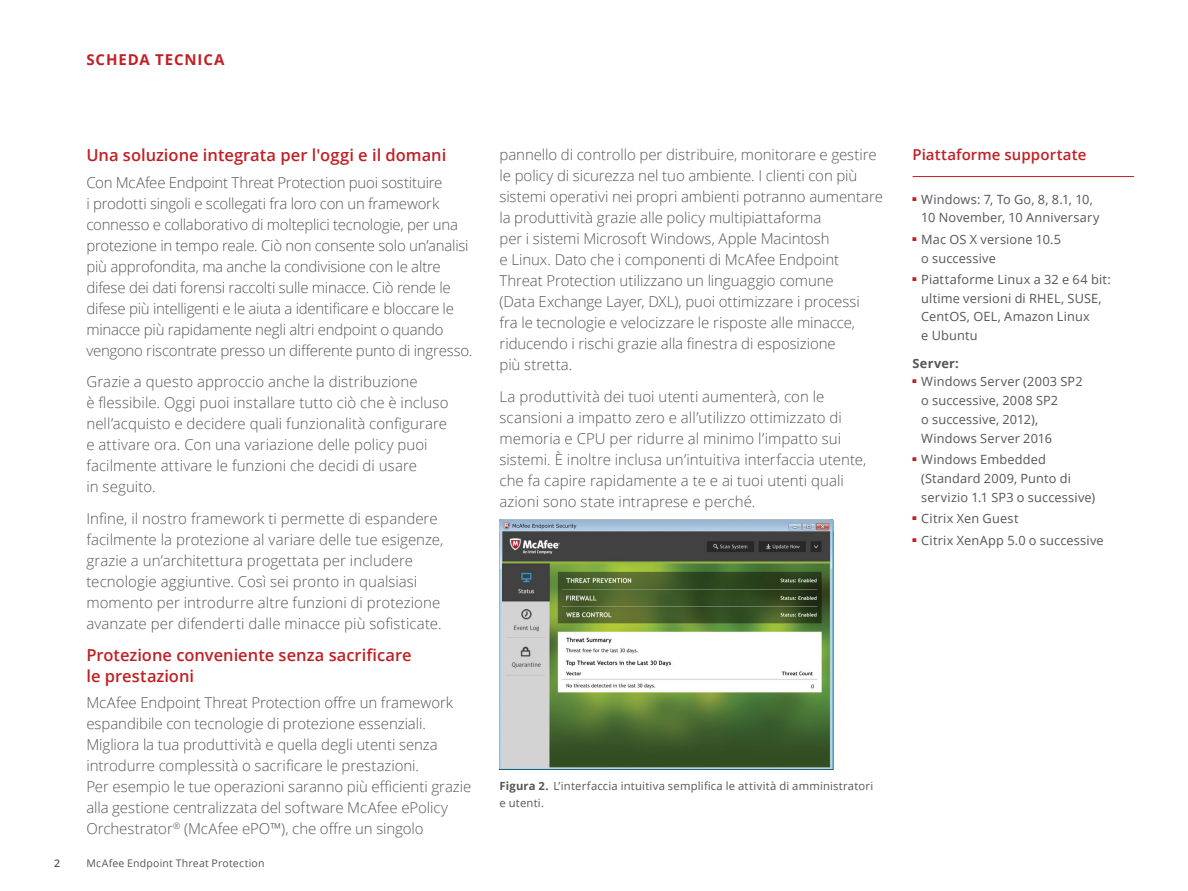
<style>
.page{position:relative;width:1188px;height:891px;background:#fff}
.page>*{position:absolute;margin:0;border:0;box-sizing:border-box;transform-origin:0 0}
.t1{font:600 16.5px/21px "Open Sans";color:#c02025}
.t2{font:300 15px/21px "Open Sans";letter-spacing:-.005em;color:#53565a}
.t3{font:600 15px "Open Sans";letter-spacing:.005em;color:#c02025}
.t4{font:700 15px "Open Sans";letter-spacing:.055em;color:#c02025}
.t5{font:12.75px/18.8px "Open Sans";letter-spacing:.015em;color:#53565a}
.t6{font:700 12.75px "Open Sans";letter-spacing:.015em;color:#53565a}
.t7{font:11.25px/16.5px "Open Sans";letter-spacing:.02em;color:#53565a}
.t8{font:10.5px "Open Sans";letter-spacing:.02em;color:#53565a}
.t9{font:600 10.5px "Open Sans";color:#53565a}
.s1{font-weight:700}
</style>
<div class="page">
<img style="left:500px;top:520px;width:333px;height:249px">
<hr style="left:913px;top:176px;width:221px;height:1px;background:#c02025">
<p class="t4" style="left:86px;top:49px;width:140px">SCHEDA TECNICA</p>
<p class="t1" style="left:86px;top:144px;width:361px">Una soluzione integrata per l'oggi e il domani</p>
<p class="t2" style="left:86px;top:171px;width:388px">Con McAfee Endpoint Threat Protection puoi sostituire<br>i prodotti singoli e scollegati fra loro con un framework connesso e collaborativo di molteplici tecnologie, per una protezione in tempo reale. Ciò non consente solo un’analisi più approfondita, ma anche la condivisione con le altre difese dei dati forensi raccolti sulle minacce. Ciò rende le difese più intelligenti e le aiuta a identificare e bloccare le minacce più rapidamente negli altri endpoint o quando vengono riscontrate presso un differente punto di ingresso.</p>
<p class="t2" style="left:86px;top:371px;width:364px">Grazie a questo approccio anche la distribuzione<br>è flessibile. Oggi puoi installare tutto ciò che è incluso nell’acquisto e decidere quali funzionalità configurare e attivare ora. Con una variazione delle policy puoi facilmente attivare le funzioni che decidi di usare<br>in seguito.</p>
<p class="t2" style="left:86px;top:508px;width:358px">Infine, il nostro framework ti permette di espandere facilmente la protezione al variare delle tue esigenze, grazie a un’architettura progettata per includere tecnologie aggiuntive. Così sei pronto in qualsiasi momento per introdurre altre funzioni di protezione avanzate per difenderti dalle minacce più sofisticate.</p>
<p class="t1" style="left:86px;top:644px;width:327px">Protezione conveniente senza sacrificare le prestazioni</p>
<p class="t2" style="left:86px;top:692px;width:386px">McAfee Endpoint Threat Protection offre un framework espandibile con tecnologie di protezione essenziali.<br>Migliora la tua produttività e quella degli utenti senza introdurre complessità o sacrificare le prestazioni.<br>Per esempio le tue operazioni saranno più efficienti grazie alla gestione centralizzata del software McAfee ePolicy Orchestrator<sup>®</sup> (McAfee ePO™), che offre un singolo</p>
<p class="t9" style="left:54px;top:856px;width:7px">2</p>
<p class="t8" style="left:86px;top:856px;width:180px">McAfee Endpoint Threat Protection</p>
<p class="t2" style="left:499px;top:144px;width:385px">pannello di controllo per distribuire, monitorare e gestire le policy di sicurezza nel tuo ambiente. I clienti con più sistemi operativi nei propri ambienti potranno aumentare la produttività grazie alle policy multipiattaforma<br>per i sistemi Microsoft Windows, Apple Macintosh<br>e Linux. Dato che i componenti di McAfee Endpoint Threat Protection utilizzano un linguaggio comune<br>(Data Exchange Layer, DXL), puoi ottimizzare i processi<br>fra le tecnologie e velocizzare le risposte alle minacce, riducendo i rischi grazie alla finestra di esposizione<br>più stretta.</p>
<p class="t2" style="left:499px;top:385px;width:368px">La produttività dei tuoi utenti aumenterà, con le scansioni a impatto zero e all’utilizzo ottimizzato di memoria e CPU per ridurre al minimo l’impatto sui sistemi. È inoltre inclusa un’intuitiva interfaccia utente, che fa capire rapidamente a te e ai tuoi utenti quali azioni sono state intraprese e perché.</p>
<p class="t7" style="left:500px;top:777px;width:375px"><span class="s1">Figura 2.</span> L’interfaccia intuitiva semplifica le attività di amministratori e utenti.</p>
<p class="t3" style="left:913px;top:144px;width:175px">Piattaforme supportate</p>
<p class="t5" style="left:921px;top:189px;width:180px;text-indent:-9px"><sup>■</sup> Windows: 7, To Go, 8, 8.1, 10,<br>10 November, 10 Anniversary</p>
<p class="t5" style="left:921px;top:229px;width:142px;text-indent:-9px"><sup>■</sup> Mac OS X versione 10.5 o successive</p>
<p class="t5" style="left:921px;top:270px;width:191px;text-indent:-9px"><sup>■</sup> Piattaforme Linux a 32 e 64 bit: ultime versioni di RHEL, SUSE,<br>CentOS, OEL, Amazon Linux<br>e Ubuntu</p>
<p class="t6" style="left:913px;top:354px;width:48px">Server:</p>
<p class="t5" style="left:921px;top:372px;width:163px;text-indent:-9px"><sup>■</sup> Windows Server (2003 SP2 o successive, 2008 SP2<br>o successive, 2012),<br>Windows Server 2016</p>
<p class="t5" style="left:921px;top:450px;width:176px;text-indent:-9px"><sup>■</sup> Windows Embedded (Standard 2009, Punto di servizio 1.1 SP3 o successive)</p>
<p class="t5" style="left:913px;top:509px;width:107px"><sup>■</sup> Citrix Xen Guest</p>
<p class="t5" style="left:913px;top:530px;width:193px"><sup>■</sup> Citrix XenApp 5.0 o successive</p>
</div>
